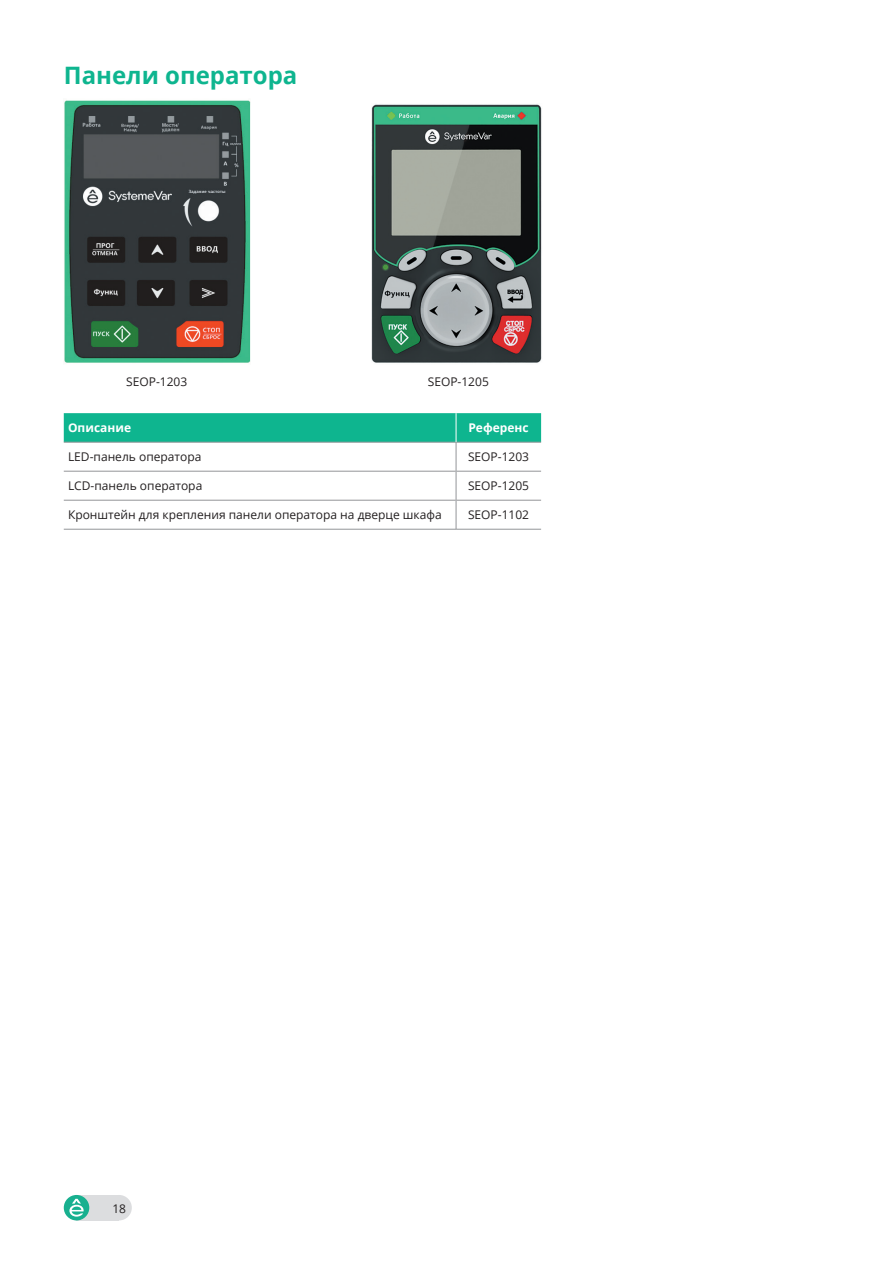
<style>
.page{position:relative;width:893px;height:1263px;background:#fff}
.page>*{position:absolute;margin:0;border:0;box-sizing:border-box;transform-origin:0 0}
.t1{font:700 24px "Open Sans";color:#0eb58f}
.t2{font:12px "Open Sans";color:#231f20}
.t3{font:700 12px "Open Sans";color:#fff}
</style>
<div class="page">
<div style="left:77px;top:1195px;width:42px;height:25px;background:#dcdddf"></div>
<div style="left:64px;top:1195px;width:25px;height:25px;background:#18b08f;border-radius:50%"></div>
<svg style="left:69px;top:1199px;width:15px;height:17px"></svg>
<div style="left:106px;top:1195px;width:26px;height:25px;background:#dcdddf;border-radius:50%"></div>
<img style="left:64px;top:100px;width:186px;height:263px">
<img style="left:372px;top:104px;width:170px;height:259px">
<hr style="left:64px;top:529px;width:392px;height:1px;background:#939598">
<hr style="left:456px;top:529px;width:85px;height:1px;background:#939598">
<svg style="left:64px;top:413px;width:477px;height:116px"></svg>
<h1 class="t1" style="left:64px;top:59px;width:235px">Панели оператора</h1>
<p class="t2" style="left:126px;top:374px;width:63px">SEOP-1203</p>
<p class="t2" style="left:428px;top:374px;width:63px">SEOP-1205</p>
<p class="t3" style="left:68px;top:419px;width:65px">Описание</p>
<p class="t3" style="left:468px;top:419px;width:62px">Референс</p>
<p class="t2" style="left:68px;top:448px;width:135px">LED-панель оператора</p>
<p class="t2" style="left:468px;top:448px;width:63px">SEOP-1203</p>
<p class="t2" style="left:68px;top:477px;width:136px">LCD-панель оператора</p>
<p class="t2" style="left:468px;top:477px;width:63px">SEOP-1205</p>
<p class="t2" style="left:68px;top:506px;width:375px">Кронштейн для крепления панели оператора на дверце шкафа</p>
<p class="t2" style="left:468px;top:506px;width:63px">SEOP-1102</p>
<p class="t2" style="left:112px;top:1200px;width:15px">18</p>
</div>
